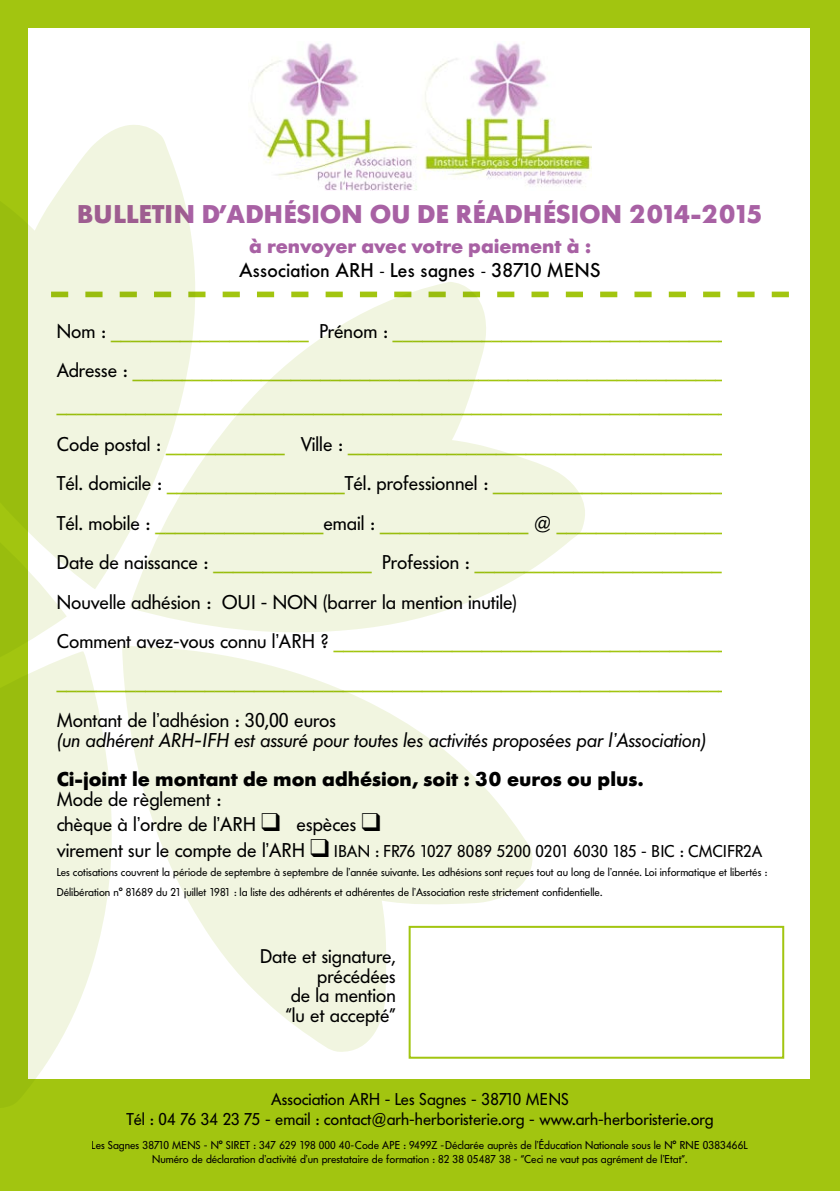
<style>
.page{position:relative;width:840px;height:1191px;background:#fff}
.page>*{position:absolute;margin:0;border:0;box-sizing:border-box;transform-origin:0 0}
.t1{font:700 25.4px "Futura BQ";color:#a861a4}
.t2{font:19.8px/39.4px "Futura BQ";color:#a2c510}
.t3{font:19.8px/25.4px "Futura BQ";color:#000}
.t4{font:italic 19.8px "Futura BQ";color:#000}
.t5{font:700 19.8px "Futura BQ";color:#000}
.t6{font:500 19.8px "Futura BQ";color:#000}
.t7{font:700 19.8px "Futura BQ";color:#a861a4}
.t8{font:19.6px "Futura BQ";color:#000}
.t9{font:17px/20.2px "Futura BQ";color:#000;text-align:center}
.t10{font:11.2px/19.8px "Futura BQ";color:#000}
.s1{color:#000}
.s2{font-size:19.8px}
</style>
<div class="page">
<div style="left:0;top:0;width:839px;height:1191px;background:#a2c510"></div>
<div style="left:216px;top:313px;width:623px;height:878px;background:#a2c510"></div>
<div style="left:28px;top:28px;width:781px;height:1050px;background:#fff"></div>
<div style="left:408px;top:926px;width:375px;height:132px;background:#fff;border:2px solid #a2c510"></div>
<img style="left:252px;top:43px;width:339px;height:147px">
<svg style="left:600px;top:291px;width:188px;height:6px"></svg>
<svg style="left:0;top:123px;width:195px;height:466px;background:#e6eec6"></svg>
<svg style="left:0;top:408px;width:67px;height:243px"></svg>
<svg style="left:129px;top:282px;width:456px;height:351px;fill:#f1f5e0"></svg>
<svg style="left:0;top:651px;width:116px;height:460px;fill:#f1f5e0"></svg>
<svg style="left:122px;top:646px;width:413px;height:407px;fill:#f1f5e0"></svg>
<p class="t1" style="left:77px;top:198px;width:687px">BULLETIN D’ADHÉSION OU DE RÉADHÉSION 2014-2015</p>
<p class="t7" style="left:249px;top:234px;width:343px">à renvoyer avec votre paiement à :</p>
<p class="t6" style="left:239px;top:258px;width:363px">Association ARH - Les sagnes - 38710 MENS</p>
<p class="t2" style="left:57px;top:311px;width:673px"><span class="s1">Nom :</span> ____________________ <span class="s1">Prénom :</span> __________________________________<br><span class="s1">Adresse :</span> ____________________________________________________________</p>
<p class="t2" style="left:57px;top:385px;width:708px">____________________________________________________________________ <span class="s1">Code postal :</span> ____________ <span class="s1">Ville :</span> ______________________________________<br><span class="s1">Tél. domicile :</span> __________________<span class="s1">Tél. professionnel :</span> ________________________<br><span class="s1">Tél. mobile :</span> _________________<span class="s1">email :</span> _______________ <span class="s1">@</span> _____________________ <span class="s1">Date de naissance :</span> ________________ <span class="s1">Profession :</span> _________________________ <span class="s1">Nouvelle adhésion : OUI - NON (barrer la mention inutile)<br>Comment avez-vous connu l’ARH ?</span> ________________________________________ ____________________________________________________________________</p>
<p class="t3" style="left:57px;top:707px;width:281px">Montant de l’adhésion : 30,00 euros</p>
<p class="t4" style="left:57px;top:728px;width:650px">(un adhérent ARH-IFH est assuré pour toutes les activités proposées par l’Association)</p>
<p class="t5" style="left:57px;top:767px;width:588px">Ci-joint le montant de mon adhésion, soit : 30 euros ou plus.</p>
<p class="t3" style="left:57px;top:786px;width:325px">Mode de règlement :<br>chèque à l’ordre de l’ARH ❑ espèces ❑</p>
<p class="t9" style="left:57px;top:841px;width:706px"><span class="s2">virement sur le compte de l’ARH</span> ❑ IBAN : FR76 1027 8089 5200 0201 6030 185 - BIC : CMCIFR2A</p>
<p class="t10" style="left:57px;top:862px;width:711px">Les cotisations couvrent la période de septembre à septembre de l’année suivante. Les adhésions sont reçues tout au long de l’année. Loi informatique et libertés :<br>Délibération n° 81689 du 21 juillet 1981 : la liste des adhérents et adhérentes de l’Association reste strictement confidentielle.</p>
<p class="t8" style="left:260px;top:944px;width:137px">Date et signature,</p>
<p class="t8" style="left:317px;top:964px;width:80px">précédées</p>
<p class="t8" style="left:290px;top:984px;width:106px">de la mention</p>
<p class="t8" style="left:285px;top:1003px;width:111px">“lu et accepté”</p>
<p class="t9" style="left:126px;top:1089px;width:588px">Association ARH - Les Sagnes - 38710 MENS<br>Tél : 04 76 34 23 75 - email : contact@arh-herboristerie.org - www.arh-herboristerie.org</p>
<p class="t10" style="left:92px;top:1138px;width:657px;line-height:13.6px;text-align:center">Les Sagnes 38710 MENS - N° SIRET : 347 629 198 000 40-Code APE : 9499Z -Déclarée auprès de l’Éducation Nationale sous le N° RNE 0383466L<br>Numéro de déclaration d’activité d’un prestataire de formation : 82 38 05487 38 - “Ceci ne vaut pas agrément de l’Etat”.</p>
</div>
